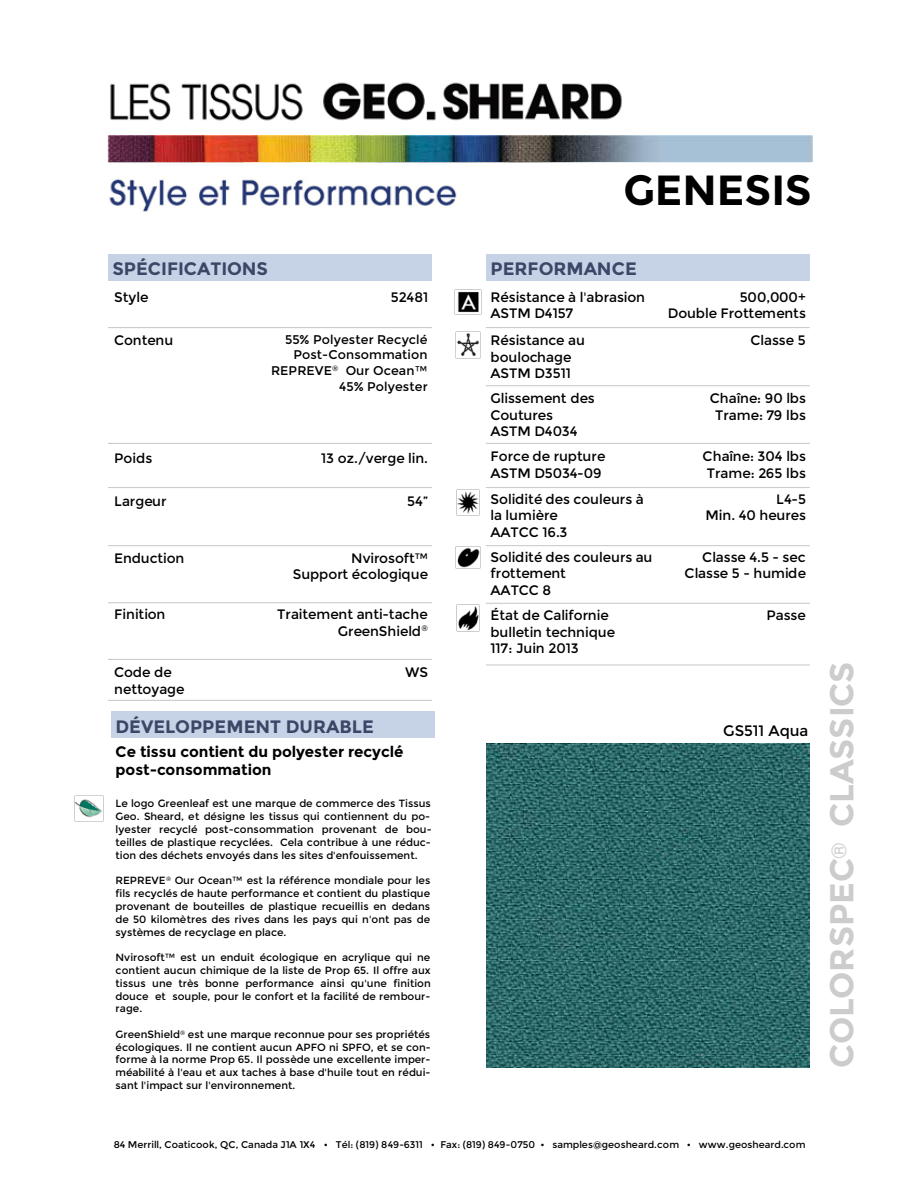
<style>
.page{position:relative;width:918px;height:1188px;background:#fff}
.page>*{position:absolute;margin:0;border:0;box-sizing:border-box;transform-origin:0 0}
.t1{font:700 42.15px "Montserrat";color:#000}
.t2{font:700 33.15px "Montserrat";color:#ccc}
.t3{font:700 18px "Montserrat";color:#3c4666}
.t4{font:700 15.15px/18.3px "Montserrat";letter-spacing:-.005em;color:#000}
.t5{font:15.15px "Montserrat";letter-spacing:-.005em;color:#000}
.t6{font:13.65px/16.2px "Montserrat";letter-spacing:-.005em;color:#000}
.t7{font:12.6px/15.6px "Montserrat";letter-spacing:.005em;color:#000;text-align:right}
.t8{font:10.5px/12.9px "Montserrat";color:#000;text-align:justify}
.t9{font:9.75px "Montserrat";letter-spacing:.005em;color:#000}
</style>
<div class="page">
<div style="left:108px;top:254px;width:324px;height:27px;background:#c6d3e7"></div>
<div style="left:486px;top:254px;width:324px;height:27px;background:#c6d3e7"></div>
<div style="left:111px;top:711px;width:324px;height:27px;background:#c6d3e7"></div>
<img style="left:455px;top:289px;width:26px;height:24px">
<img style="left:456px;top:333px;width:24px;height:26px">
<img style="left:456px;top:490px;width:24px;height:26px">
<img style="left:457px;top:548px;width:23px;height:20px">
<img style="left:456px;top:604px;width:24px;height:27px">
<hr style="left:486px;top:327px;width:324px;height:1px;background:#ccc">
<hr style="left:486px;top:443px;width:324px;height:1px;background:#ccc">
<hr style="left:486px;top:487px;width:324px;height:1px;background:#ccc">
<img style="left:74px;top:796px;width:29px;height:25px">
<hr style="left:486px;top:603px;width:324px;height:1px;background:#ccc">
<hr style="left:486px;top:545px;width:324px;height:1px;background:#ccc">
<hr style="left:486px;top:385px;width:324px;height:1px;background:#ccc">
<hr style="left:486px;top:664px;width:324px;height:2px;background:#ccc">
<hr style="left:108px;top:327px;width:324px;height:1px;background:#ccc">
<hr style="left:108px;top:443px;width:324px;height:1px;background:#ccc">
<hr style="left:108px;top:487px;width:324px;height:1px;background:#ccc">
<hr style="left:108px;top:700px;width:324px;height:1px;background:#ccc">
<hr style="left:108px;top:545px;width:324px;height:1px;background:#ccc">
<hr style="left:108px;top:602px;width:324px;height:1px;background:#ccc">
<hr style="left:108px;top:659px;width:324px;height:1px;background:#ccc">
<img style="left:486px;top:744px;width:324px;height:324px">
<img style="left:107px;top:82px;width:704px;height:130px">
<img style="left:109px;top:135px;width:704px;height:27px">
<h1 class="t1" style="left:623px;top:165px;width:190px">GENESIS</h1>
<h3 class="t3" style="left:112px;top:258px;width:157px">SPÉCIFICATIONS</h3>
<h3 class="t3" style="left:490px;top:258px;width:148px">PERFORMANCE</h3>
<h3 class="t6" style="left:490px;top:289px;width:156px">Résistance à l'abrasion<br>ASTM D4157</h3>
<h3 class="t6" style="left:668px;top:289px;width:140px;text-align:right">500,000+<br>Double Frottements</h3>
<h3 class="t6" style="left:490px;top:333px;width:96px">Résistance au boulochage<br>ASTM D3511</h3>
<h3 class="t6" style="left:751px;top:333px;width:57px">Classe 5</h3>
<h3 class="t6" style="left:490px;top:390px;width:106px">Glissement des<br>Coutures<br>ASTM D4034</h3>
<h3 class="t6" style="left:710px;top:391px;width:98px;text-align:center">Chaîne: 90 lbs<br>Trame: 79 lbs</h3>
<h3 class="t6" style="left:490px;top:449px;width:116px">Force de rupture<br>ASTM D5034-09</h3>
<h3 class="t6" style="left:703px;top:449px;width:105px;text-align:center">Chaîne: 304 lbs<br>Trame: 265 lbs</h3>
<h3 class="t6" style="left:490px;top:491px;width:155px">Solidité des couleurs à la lumière<br>AATCC 16.3</h3>
<h3 class="t6" style="left:706px;top:491px;width:102px;text-align:right">L4-5<br>Min. 40 heures</h3>
<h3 class="t6" style="left:491px;top:549px;width:163px">Solidité des couleurs au frottement<br>AATCC 8</h3>
<h3 class="t6" style="left:685px;top:549px;width:123px;text-align:right">Classe 4.5 - sec<br>Classe 5 - humide</h3>
<h3 class="t6" style="left:491px;top:608px;width:126px">État de Californie bulletin technique<br>117: Juin 2013</h3>
<h3 class="t6" style="left:766px;top:608px;width:41px">Passe</h3>
<h3 class="t6" style="left:114px;top:289px;width:36px">Style</h3>
<h3 class="t6" style="left:391px;top:289px;width:39px">52481</h3>
<h3 class="t6" style="left:114px;top:332px;width:61px">Contenu</h3>
<p class="t7" style="left:271px;top:332px;width:158px">55% Polyester Recyclé<br>Post-Consommation<br>REPREVE<sup>®</sup> Our Ocean™<br>45% Polyester</p>
<h3 class="t6" style="left:114px;top:451px;width:40px">Poids</h3>
<h3 class="t6" style="left:321px;top:451px;width:108px">13 oz./verge lin.</h3>
<h3 class="t6" style="left:114px;top:493px;width:54px">Largeur</h3>
<h3 class="t6" style="left:407px;top:493px;width:22px">54”</h3>
<h3 class="t6" style="left:114px;top:550px;width:72px">Enduction</h3>
<h3 class="t6" style="left:293px;top:550px;width:137px;text-align:right">Nvirosoft™<br>Support écologique</h3>
<h3 class="t6" style="left:114px;top:607px;width:53px">Finition</h3>
<h3 class="t6" style="left:277px;top:607px;width:152px;text-align:right">Traitement anti-tache<br>GreenShield<sup>®</sup></h3>
<h3 class="t6" style="left:114px;top:665px;width:72px">Code de nettoyage</h3>
<h3 class="t6" style="left:405px;top:665px;width:25px">WS</h3>
<h2 class="t2" style="left:822px;top:1068px;width:408px;rotate:-90deg">COLORSPEC<sup>®</sup> CLASSICS</h2>
<h3 class="t3" style="left:116px;top:716px;width:260px">DÉVELOPPEMENT DURABLE</h3>
<h3 class="t5" style="left:723px;top:722px;width:87px">GS511 Aqua</h3>
<h3 class="t4" style="left:116px;top:742px;width:289px">Ce tissu contient du polyester recyclé post-consommation</h3>
<p class="t8" style="left:116px;top:797px;width:318px;text-align:left">Le logo Greenleaf est une marque de commerce des Tissus Geo. Sheard, et désigne les tissus qui contiennent du po&shy;lyester recyclé post-consommation provenant de bou&shy;teilles de plastique recyclées. Cela contribue à une réduc&shy;tion des déchets envoyés dans les sites d'enfouissement.</p>
<p class="t8" style="left:116px;top:874px;width:316px">REPREVE<sup>®</sup> Our Ocean™ est la référence mondiale pour les fils recyclés de haute performance et contient du plastique provenant de bouteilles de plastique recueillis en dedans de 50 kilomètres des rives dans les pays qui n'ont pas de systèmes de recyclage en place.</p>
<p class="t8" style="left:116px;top:951px;width:317px">Nvirosoft™ est un enduit écologique en acrylique qui ne contient aucun chimique de la liste de Prop 65. Il offre aux tissus une très bonne performance ainsi qu'une finition douce et souple, pour le confort et la facilité de rembour&shy;rage.</p>
<p class="t8" style="left:116px;top:1028px;width:317px">GreenShield<sup>®</sup> est une marque reconnue pour ses propriétés écologiques. Il ne contient aucun APFO ni SPFO, et se con&shy;forme à la norme Prop 65. Il possède une excellente imper&shy;méabilité à l'eau et aux taches à base d'huile tout en rédui&shy;sant l'impact sur l'environnement.</p>
<p class="t9" style="left:114px;top:1139px;width:693px">84 Merrill, Coaticook, QC, Canada J1A 1X4 • Tél: (819) 849-6311 • Fax: (819) 849-0750 • samples@geosheard.com • www.geosheard.com</p>
</div>
